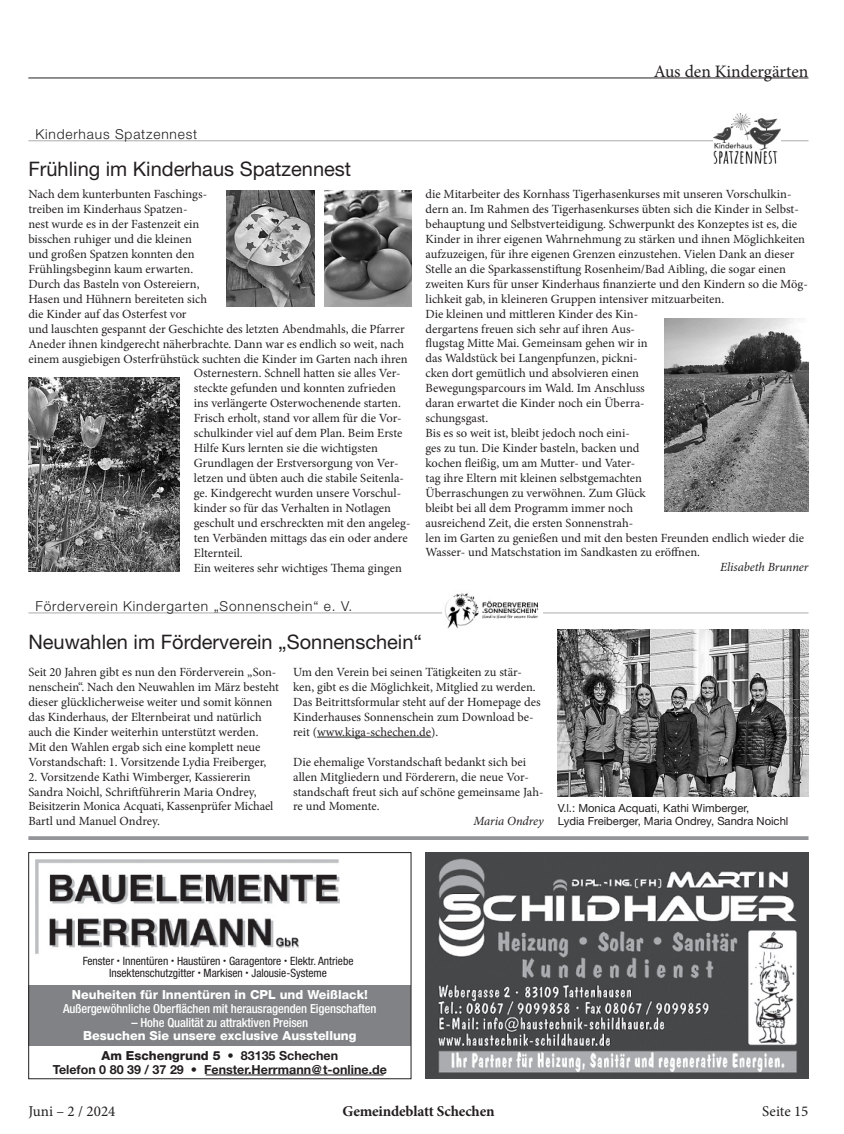
<style>
.page{position:relative;width:844px;height:1134px;background:#fff}
.page>*{position:absolute;margin:0;border:0;box-sizing:border-box;transform-origin:0 0}
.t1{font:20px "Helvetica Neue LT Pro";color:#231f20}
.t2{font:17.5px "Minion Pro";color:#231f20}
.t3{font:700 15px "Minion Pro";letter-spacing:-.01em;color:#231f20}
.t4{font:15px "Minion Pro";color:#231f20}
.t5{font:300 13.75px "Helvetica Neue LT Pro";letter-spacing:.06em;color:#231f20}
.t6{font:12.5px/14.9px "Minion Pro";color:#231f20}
.t7{font:500 condensed 12.5px "Helvetica Neue LT Pro";letter-spacing:-.01em;color:#fff}
.t8{font:800 12.5px "Helvetica Neue LT Pro";color:#fff}
.t9{font:700 12.5px/13.8px "Helvetica Neue LT Pro";color:#231f20;text-align:center}
.t10{font:italic 12.5px "Minion Pro";letter-spacing:-.005em;color:#231f20}
.t11{font:condensed 11.5px/11.9px "Helvetica Neue LT Pro";color:#231f20;text-align:center}
.t12{font:11.25px/13.5px "Helvetica Neue LT Pro";color:#231f20}
.s1{font-weight:800}
</style>
<div class="page">
<img style="left:425px;top:852px;width:383px;height:227px">
<img style="left:35px;top:859px;width:304px;height:95px">
<div style="left:28px;top:985px;width:383px;height:60px;background:#808285"></div>
<hr style="left:206px;top:1075px;width:177px;height:1px;background:#231f20">
<div style="left:28px;top:852px;width:383px;height:227px;border:1px solid #231f20"></div>
<hr style="left:28px;top:78px;width:780px;height:1px;background:#231f20">
<hr style="left:28px;top:140px;width:780px;height:1px;background:#bcbdc0">
<img style="left:713px;top:113px;width:67px;height:50px">
<img style="left:28px;top:377px;width:152px;height:194px">
<img style="left:227px;top:190px;width:87px;height:117px">
<img style="left:324px;top:190px;width:87px;height:117px">
<img style="left:664px;top:319px;width:144px;height:192px">
<hr style="left:28px;top:612px;width:780px;height:1px;background:#bcbdc0">
<img style="left:442px;top:593px;width:100px;height:36px">
<hr style="left:317px;top:737px;width:114px;height:1px;background:#231f20">
<img style="left:557px;top:630px;width:251px;height:167px">
<svg style="left:28px;top:836px;width:780px;height:4px;background:#999b9e"></svg>
<h2 class="t2" style="left:653px;top:59px;width:156px">Aus den Kindergärten</h2>
<p class="t5" style="left:35px;top:126px;width:163px">Kinderhaus Spatzennest</p>
<h1 class="t1" style="left:28px;top:156px;width:324px">Frühling im Kinderhaus Spatzennest</h1>
<p class="t6" style="left:28px;top:187px;width:180px">Nach dem kunterbunten Faschings-</p>
<p class="t6" style="left:28px;top:202px;width:160px">treiben im Kinderhaus Spatzen-</p>
<p class="t6" style="left:28px;top:217px;width:172px">nest wurde es in der Fastenzeit ein</p>
<p class="t6" style="left:28px;top:232px;width:165px">bisschen ruhiger und die kleinen</p>
<p class="t6" style="left:28px;top:247px;width:168px">und großen Spatzen konnten den</p>
<p class="t6" style="left:28px;top:262px;width:166px">Frühlingsbeginn kaum erwarten.</p>
<p class="t6" style="left:28px;top:276px;width:173px">Durch das Basteln von Ostereiern,</p>
<p class="t6" style="left:28px;top:291px;width:180px">Hasen und Hühnern bereiteten sich</p>
<p class="t6" style="left:28px;top:306px;width:160px">die Kinder auf das Osterfest vor</p>
<p class="t6" style="left:28px;top:321px;width:377px">und lauschten gespannt der Geschichte des letzten Abendmahls, die Pfarrer</p>
<p class="t6" style="left:28px;top:336px;width:377px">Aneder ihnen kindgerecht näherbrachte. Dann war es endlich so weit, nach</p>
<p class="t6" style="left:28px;top:351px;width:381px">einem ausgiebigen Osterfrühstück suchten die Kinder im Garten nach ihren</p>
<p class="t6" style="left:194px;top:366px;width:208px">Osternestern. Schnell hatten sie alles Ver-</p>
<p class="t6" style="left:194px;top:381px;width:203px">steckte gefunden und konnten zufrieden</p>
<p class="t6" style="left:194px;top:396px;width:208px">ins verlängerte Osterwochenende starten.</p>
<p class="t6" style="left:194px;top:411px;width:209px">Frisch erholt, stand vor allem für die Vor-</p>
<p class="t6" style="left:194px;top:426px;width:210px">schulkinder viel auf dem Plan. Beim Erste</p>
<p class="t6" style="left:194px;top:441px;width:185px">Hilfe Kurs lernten sie die wichtigsten</p>
<p class="t6" style="left:194px;top:456px;width:206px">Grundlagen der Erstversorgung von Ver-</p>
<p class="t6" style="left:194px;top:471px;width:212px">letzen und übten auch die stabile Seitenla-</p>
<p class="t6" style="left:194px;top:485px;width:209px">ge. Kindgerecht wurden unsere Vorschul-</p>
<p class="t6" style="left:194px;top:500px;width:199px">kinder so für das Verhalten in Notlagen</p>
<p class="t6" style="left:194px;top:515px;width:218px">geschult und erschreckten mit den angeleg-</p>
<p class="t6" style="left:194px;top:530px;width:215px">ten Verbänden mittags das ein oder andere</p>
<p class="t6" style="left:194px;top:545px;width:50px">Elternteil.</p>
<p class="t6" style="left:194px;top:560px;width:209px">Ein weiteres sehr wichtiges Thema gingen</p>
<p class="t6" style="left:425px;top:187px;width:383px">die Mitarbeiter des Kornhass Tigerhasenkurses mit unseren Vorschulkin&shy;dern an. Im Rahmen des Tigerhasenkurses übten sich die Kinder in Selbst&shy;behauptung und Selbstverteidigung. Schwerpunkt des Konzeptes ist es, die Kinder in ihrer eigenen Wahrnehmung zu stärken und ihnen Möglichkeiten aufzuzeigen, für ihre eigenen Grenzen einzustehen. Vielen Dank an dieser Stelle an die Sparkassenstiftung Rosenheim/Bad Aibling, die sogar einen zweiten Kurs für unser Kinderhaus finanzierte und den Kindern so die Mög&shy;lichkeit gab, in kleineren Gruppen intensiver mitzuarbeiten.<br>Die kleinen und mittleren Kinder des Kin-<br>dergartens freuen sich sehr auf ihren Aus-<br>flugstag Mitte Mai. Gemeinsam gehen wir in<br>das Waldstück bei Langenpfunzen, pickni-<br>cken dort gemütlich und absolvieren einen<br>Bewegungsparcours im Wald. Im Anschluss<br>daran erwartet die Kinder noch ein Überra-<br>schungsgast.<br>Bis es so weit ist, bleibt jedoch noch eini-<br>ges zu tun. Die Kinder basteln, backen und<br>kochen fleißig, um am Mutter- und Vater-<br>tag ihre Eltern mit kleinen selbstgemachten<br>Überraschungen zu verwöhnen. Zum Glück<br>bleibt bei all dem Programm immer noch<br>ausreichend Zeit, die ersten Sonnenstrah-<br>len im Garten zu genießen und mit den besten Freunden endlich wieder die Wasser- und Matschstation im Sandkasten zu eröffnen.</p>
<p class="t10" style="left:720px;top:559px;width:90px">Elisabeth Brunner</p>
<p class="t5" style="left:35px;top:598px;width:318px">Förderverein Kindergarten „Sonnenschein“ e. V.</p>
<h1 class="t1" style="left:28px;top:630px;width:395px">Neuwahlen im Förderverein „Sonnenschein“</h1>
<p class="t6" style="left:28px;top:665px;width:252px">Seit 20 Jahren gibt es nun den Förderverein „Son&shy;nenschein“. Nach den Neuwahlen im März besteht dieser glücklicherweise weiter und somit können das Kinderhaus, der Elternbeirat und natürlich auch die Kinder weiterhin unterstützt werden.<br>Mit den Wahlen ergab sich eine komplett neue Vorstandschaft: 1. Vorsitzende Lydia Freiberger,</p>
<p class="t6" style="left:28px;top:769px;width:246px">2. Vorsitzende Kathi Wimberger, Kassiererin Sandra Noichl, Schriftführerin Maria Ondrey, Beisitzerin Monica Acquati, Kassenprüfer Michael Bartl und Manuel Ondrey.</p>
<p class="t6" style="left:293px;top:665px;width:249px">Um den Verein bei seinen Tätigkeiten zu stär&shy;ken, gibt es die Möglichkeit, Mitglied zu werden.<br>Das Beitrittsformular steht auf der Homepage des Kinderhauses Sonnenschein zum Download be&shy;reit (www.kiga-schechen.de).</p>
<p class="t6" style="left:293px;top:754px;width:252px">Die ehemalige Vorstandschaft bedankt sich bei allen Mitgliedern und Förderern, die neue Vor&shy;standschaft freut sich auf schöne gemeinsame Jah&shy;re und Momente.</p>
<p class="t10" style="left:473px;top:813px;width:72px">Maria Ondrey</p>
<p class="t12" style="left:557px;top:801px;width:232px">V.l.: Monica Acquati, Kathi Wimberger,<br>Lydia Freiberger, Maria Ondrey, Sandra Noichl</p>
<p class="t11" style="left:83px;top:955px;width:272px">Fenster <sup>•</sup> Innentüren <sup>•</sup> Haustüren <sup>•</sup> Garagentore <sup>•</sup> Elektr. Antriebe<br>Insektenschutzgitter <sup>•</sup> Markisen <sup>•</sup> Jalousie-Systeme</p>
<p class="t8" style="left:72px;top:987px;width:297px">Neuheiten für Innentüren in CPL und Weißlack!</p>
<p class="t7" style="left:63px;top:1001px;width:315px">Außergewöhnliche Oberflächen mit herausragenden Eigenschaften</p>
<p class="t7" style="left:131px;top:1015px;width:178px">– Hohe Qualität zu attraktiven Preisen</p>
<p class="t8" style="left:83px;top:1028px;width:274px">Besuchen Sie unsere exclusive Ausstellung</p>
<p class="t9" style="left:53px;top:1048px;width:335px"><span class="s1">Am Eschengrund 5</span> • 83135 Schechen<br>Telefon 0 80 39 / 37 29 • Fenster.Herrmann@t-online.de</p>
<p class="t4" style="left:28px;top:1101px;width:89px">Juni – 2 / 2024</p>
<p class="t3" style="left:342px;top:1101px;width:154px">Gemeindeblatt Schechen</p>
<p class="t4" style="left:762px;top:1101px;width:48px">Seite 15</p>
</div>
